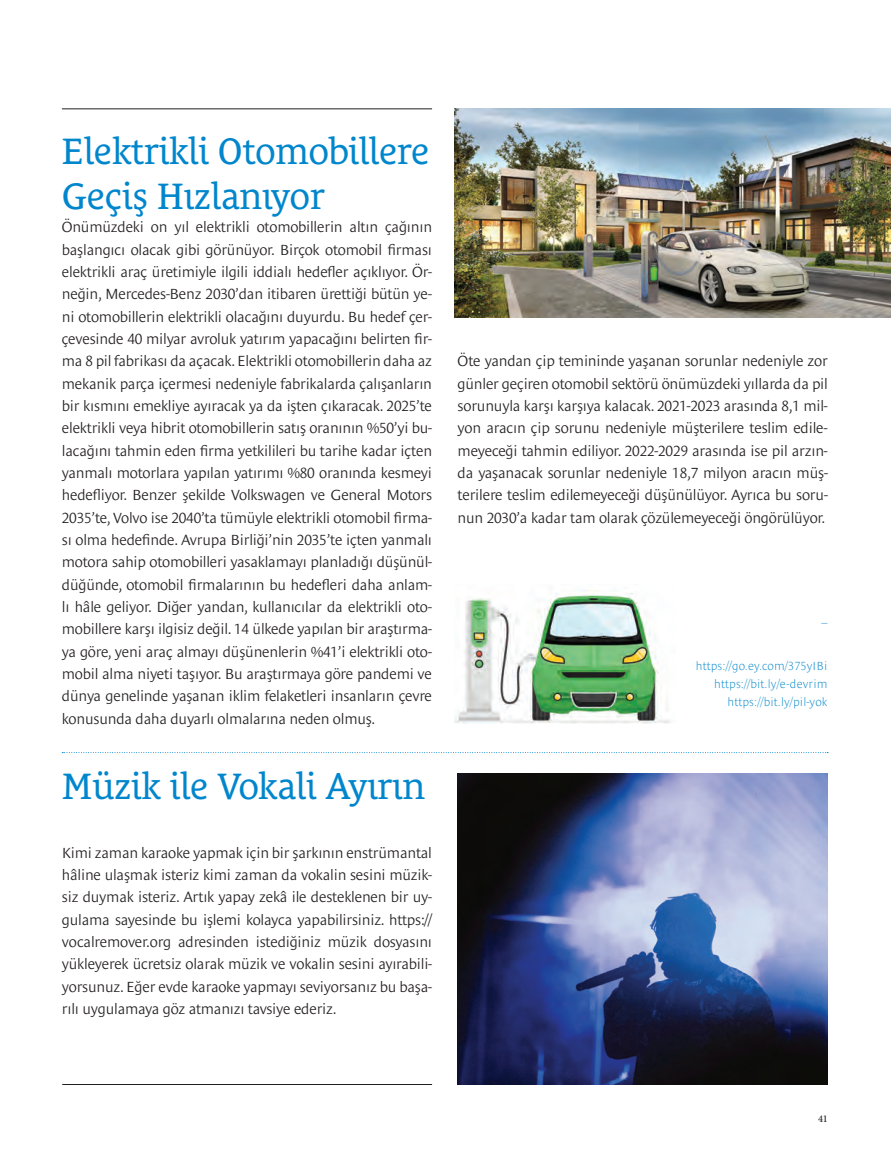
<style>
.page{position:relative;width:891px;height:1168px;background:#fff}
.page>*{position:absolute;margin:0;border:0;box-sizing:border-box;transform-origin:0 0}
.t1{font:37.5px/45px "Le Monde Courrier Pro";letter-spacing:-.01em;color:#0086cc}
.t2{font:300 15px/22.4px "Le Monde Sans Pro";letter-spacing:-.015em;color:#231f20;text-align:justify}
.t3{font:300 expanded 12px/18px "Le Monde Sans Pro";letter-spacing:.01em;color:#0086cc;text-align:right}
.t4{font:500 10.35px "Minion Pro";color:#231f20}
</style>
<div class="page">
<hr style="left:62px;top:1084px;width:370px;height:1px;background:#231f20">
<hr style="left:62px;top:109px;width:370px;height:1px;background:#231f20">
<img style="left:457px;top:774px;width:370px;height:310px">
<svg style="left:62px;top:752px;width:765px;height:1px"></svg>
<img style="left:454px;top:109px;width:436px;height:208px">
<img style="left:454px;top:590px;width:218px;height:133px">
<h1 class="t1" style="left:62px;top:124px;width:369px">Elektrikli Otomobillere<br>Geçiş Hızlanıyor</h1>
<p class="t2" style="left:62px;top:214px;width:371px">Önümüzdeki on yıl elektrikli otomobillerin altın çağının başlangıcı olacak gibi görünüyor. Birçok otomobil firması elektrikli araç üretimiyle ilgili iddialı hedefler açıklıyor. Ör&shy;neğin, Mercedes-Benz 2030’dan itibaren ürettiği bütün ye&shy;ni otomobillerin elektrikli olacağını duyurdu. Bu hedef çer&shy;çevesinde 40 milyar avroluk yatırım yapacağını belirten fir&shy;ma 8 pil fabrikası da açacak. Elektrikli otomobillerin daha az mekanik parça içermesi nedeniyle fabrikalarda çalışanların bir kısmını emekliye ayıracak ya da işten çıkaracak. 2025’te elektrikli veya hibrit otomobillerin satış oranının %50’yi bu&shy;lacağını tahmin eden firma yetkilileri bu tarihe kadar içten yanmalı motorlara yapılan yatırımı %80 oranında kesmeyi hedefliyor. Benzer şekilde Volkswagen ve General Motors 2035’te, Volvo ise 2040’ta tümüyle elektrikli otomobil firma&shy;sı olma hedefinde. Avrupa Birliği’nin 2035’te içten yanmalı motora sahip otomobilleri yasaklamayı planladığı düşünül&shy;düğünde, otomobil firmalarının bu hedefleri daha anlam&shy;lı hâle geliyor. Diğer yandan, kullanıcılar da elektrikli oto&shy;mobillere karşı ilgisiz değil. 14 ülkede yapılan bir araştırma&shy;ya göre, yeni araç almayı düşünenlerin %41’i elektrikli oto&shy;mobil alma niyeti taşıyor. Bu araştırmaya göre pandemi ve dünya genelinde yaşanan iklim felaketleri insanların çevre konusunda daha duyarlı olmalarına neden olmuş.</p>
<h1 class="t1" style="left:62px;top:758px;width:365px">Müzik ile Vokali Ayırın</h1>
<p class="t2" style="left:62px;top:839px;width:371px">Kimi zaman karaoke yapmak için bir şarkının enstrümantal hâline ulaşmak isteriz kimi zaman da vokalin sesini müzik&shy;siz duymak isteriz. Artık yapay zekâ ile desteklenen bir uy&shy;gulama sayesinde bu işlemi kolayca yapabilirsiniz. https:// vocalremover.org adresinden istediğiniz müzik dosyasını yükleyerek ücretsiz olarak müzik ve vokalin sesini ayırabili&shy;yorsunuz. Eğer evde karaoke yapmayı seviyorsanız bu başa&shy;rılı uygulamaya göz atmanızı tavsiye ederiz.</p>
<p class="t2" style="left:457px;top:348px;width:371px">Öte yandan çip temininde yaşanan sorunlar nedeniyle zor günler geçiren otomobil sektörü önümüzdeki yıllarda da pil sorunuyla karşı karşıya kalacak. 2021-2023 arasında 8,1 mil&shy;yon aracın çip sorunu nedeniyle müşterilere teslim edile&shy;meyeceği tahmin ediliyor. 2022-2029 arasında ise pil arzın&shy;da yaşanacak sorunlar nedeniyle 18,7 milyon aracın müş&shy;terilere teslim edilemeyeceği düşünülüyor. Ayrıca bu soru&shy;nun 2030’a kadar tam olarak çözülemeyeceği öngörülüyor.</p>
<p class="t3" style="left:695px;top:655px;width:133px">https://go.ey.com/375yIBi https://bit.ly/e-devrim https://bit.ly/pil-yok</p>
<p class="t4" style="left:817px;top:1111px;width:11px">41</p>
</div>
